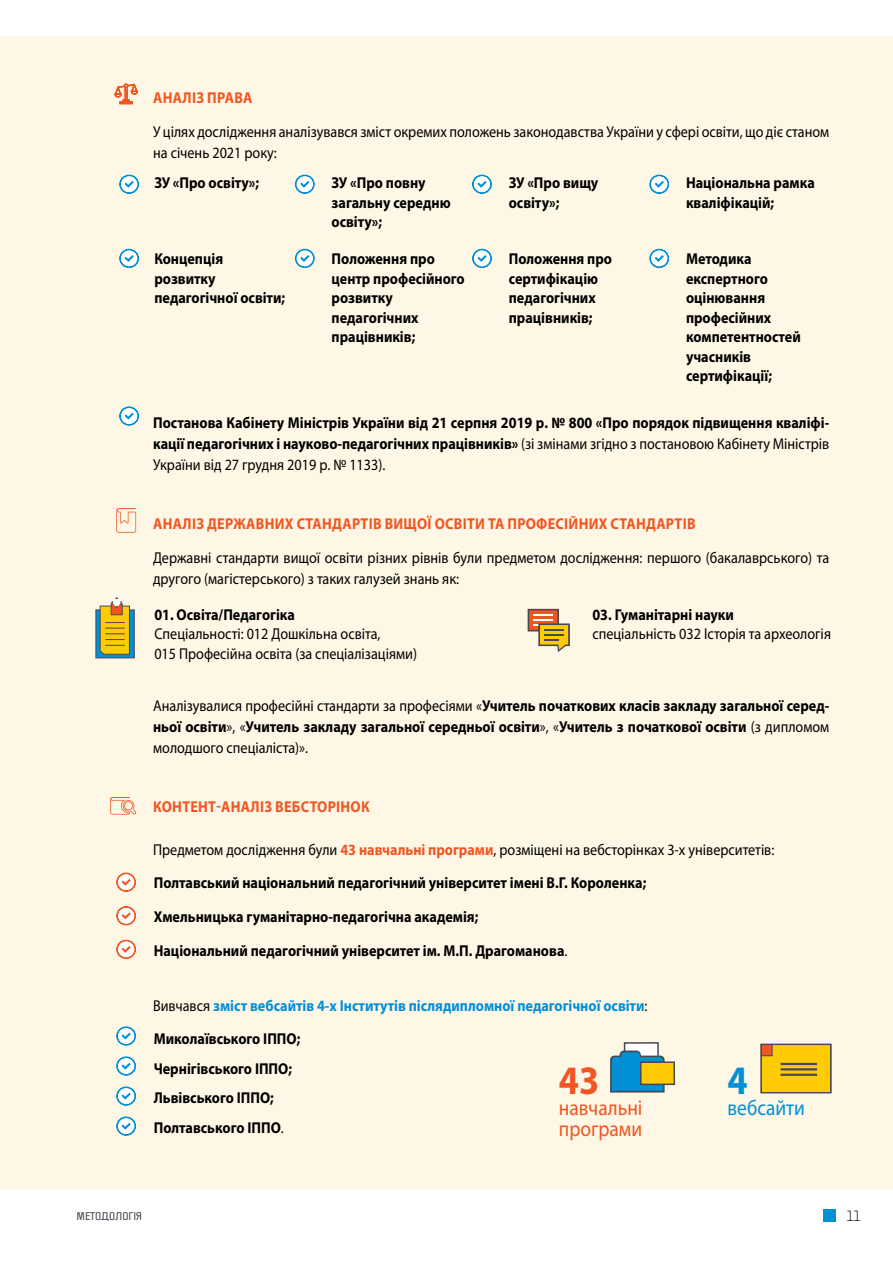
<style>
.page{position:relative;width:893px;height:1263px;background:#fff}
.page>*{position:absolute;margin:0;border:0;box-sizing:border-box;transform-origin:0 0}
.t1{font:700 40.5px "Myriad Pro";color:#f05622;scale:.9 1}
.t2{font:700 40.5px "Myriad Pro";color:#0090d6;scale:.9 1}
.t3{font:21.6px/20.7px "Myriad Pro";color:#f05622;scale:.9 1}
.t4{font:21.6px "Myriad Pro";color:#0090d6;scale:.9 1}
.t5{font:700 15.75px/19.5px "Myriad Pro";color:#000;scale:.9 1}
.t6{font:15.75px/21px "Myriad Pro";color:#000;scale:.9 1}
.t7{font:700 15.75px "Myriad Pro";letter-spacing:.02em;color:#f05622;scale:.9 1}
.t8{font:700 15.75px/33.8px "Myriad Pro";color:#0090d6;scale:.9 1}
.t9{font:13.5px "Politica";color:#000}
.t10{font:700 9.75px "Politica";color:#484953;scale:1.15 1}
.s1{font-weight:400}
.s2{color:#f05622}
.s3{font-weight:400;color:#000}
.s4{color:#000}
</style>
<div class="page">
<div style="left:823px;top:1209px;width:13px;height:13px;background:#0090d6"></div>
<div style="left:0;top:36px;width:893px;height:1152px;background:#fff7e5"></div>
<svg style="left:114px;top:83px;width:24px;height:21px"></svg>
<svg style="left:116px;top:508px;width:20px;height:25px"></svg>
<svg style="left:110px;top:797px;width:26px;height:17px"></svg>
<svg style="left:119px;top:174px;width:20px;height:20px"></svg>
<svg style="left:119px;top:248px;width:20px;height:20px"></svg>
<svg style="left:119px;top:406px;width:20px;height:20px"></svg>
<svg style="left:116px;top:872px;width:20px;height:20px"></svg>
<svg style="left:116px;top:906px;width:20px;height:20px"></svg>
<svg style="left:116px;top:939px;width:20px;height:20px"></svg>
<svg style="left:116px;top:1026px;width:20px;height:20px"></svg>
<svg style="left:116px;top:1056px;width:20px;height:20px"></svg>
<svg style="left:116px;top:1086px;width:20px;height:20px"></svg>
<svg style="left:116px;top:1116px;width:20px;height:20px"></svg>
<svg style="left:295px;top:174px;width:20px;height:20px"></svg>
<svg style="left:295px;top:248px;width:20px;height:20px"></svg>
<svg style="left:472px;top:174px;width:20px;height:20px"></svg>
<svg style="left:472px;top:248px;width:20px;height:20px"></svg>
<svg style="left:649px;top:174px;width:20px;height:20px"></svg>
<svg style="left:649px;top:248px;width:20px;height:20px"></svg>
<div style="left:760px;top:1043px;width:72px;height:50px;background:#ffcb05;border:1px solid #484953"></div>
<div style="left:761px;top:1044px;width:70px;height:49px;border:1px solid #484953"></div>
<div style="left:761px;top:1044px;width:12px;height:12px;background:#f05622;border:1px solid #484953"></div>
<hr style="left:781px;top:1063px;width:36px;height:2px;background:#484953">
<hr style="left:781px;top:1068px;width:36px;height:2px;background:#484953">
<hr style="left:781px;top:1074px;width:36px;height:2px;background:#484953">
<div style="left:624px;top:1043px;width:34px;height:37px;background:#fff"></div>
<div style="left:624px;top:1042px;width:35px;height:39px;border:2px solid #484953"></div>
<svg style="left:610px;top:1050px;width:55px;height:43px;background:#2d93c5"></svg>
<svg style="left:528px;top:609px;width:42px;height:43px"></svg>
<div style="left:95px;top:609px;width:40px;height:49px;background:#0090d6;border:1px solid #484953"></div>
<svg style="left:99px;top:597px;width:31px;height:58px;background:#dab437"></svg>
<div style="left:641px;top:1062px;width:33px;height:22px;background:#ffcb05"></div>
<div style="left:640px;top:1061px;width:35px;height:24px;border:2px solid #484953"></div>
<p class="t7" style="left:153px;top:88px;width:112px">АНАЛІЗ ПРАВА</p>
<p class="t6" style="left:153px;top:121px;width:753px">У цілях дослідження аналізувався зміст окремих положень законодавства України у сфері освіти, що діє станом на січень 2021 року:</p>
<p class="t5" style="left:154px;top:173px;width:118px">ЗУ «Про освіту»;</p>
<p class="t5" style="left:332px;top:173px;width:134px">ЗУ «Про повну загальну середню освіту»;</p>
<p class="t5" style="left:509px;top:173px;width:101px">ЗУ «Про вищу освіту»;</p>
<p class="t5" style="left:686px;top:173px;width:145px">Національна рамка кваліфікацій;</p>
<p class="t5" style="left:154px;top:249px;width:147px">Концепція розвитку педагогічної освіти;</p>
<p class="t5" style="left:332px;top:249px;width:150px">Положення про центр професійного розвитку педагогічних працівників;</p>
<p class="t5" style="left:509px;top:249px;width:116px">Положення про сертифікацію педагогічних працівників;</p>
<p class="t5" style="left:686px;top:249px;width:129px">Методика експертного оцінювання професійних компетентностей учасників сертифікації;</p>
<p class="t5" style="left:153px;top:411px;width:753px;line-height:21.3px;text-align:justify">Постанова Кабінету Міністрів України від 21 серпня 2019 р. № 800 «Про порядок підвищення кваліфі&shy;кації педагогічних і науково-педагогічних працівників» <span class="s1">(зі змінами згідно з постановою Кабінету Міністрів України від 27 грудня 2019 р. № 1133).</span></p>
<p class="t7" style="left:153px;top:514px;width:604px">АНАЛІЗ ДЕРЖАВНИХ СТАНДАРТІВ ВИЩОЇ ОСВІТИ ТА ПРОФЕСІЙНИХ СТАНДАРТІВ</p>
<p class="t6" style="left:153px;top:547px;width:753px">Державні стандарти вищої освіти різних рівнів були предметом дослідження: першого (бакалаврського) та другого (магістерського) з таких галузей знань як:</p>
<p class="t5" style="left:154px;top:604px;width:158px">01. Освіта/Педагогіка</p>
<p class="t6" style="left:154px;top:624px;width:293px;line-height:19.5px">Спеціальності: 012 Дошкільна освіта,<br>015 Професійна освіта (за спеціалізаціями)</p>
<p class="t5" style="left:592px;top:604px;width:159px">03. Гуманітарні науки</p>
<p class="t6" style="left:592px;top:623px;width:267px">спеціальність 032 Історія та археологія</p>
<p class="t5" style="left:153px;top:695px;width:753px;line-height:21px;text-align:justify"><span class="s1">Аналізувалися професійні стандарти за професіями «</span>Учитель початкових класів закладу загальної серед&shy;ньої освіти<span class="s1">», «</span>Учитель закладу загальної середньої освіти<span class="s1">», «</span>Учитель з початкової освіти <span class="s1">(з дипломом молодшого спеціаліста)».</span></p>
<p class="t7" style="left:153px;top:797px;width:242px">КОНТЕНТ-АНАЛІЗ ВЕБСТОРІНОК</p>
<p class="t5" style="left:153px;top:832px;width:692px;line-height:33.8px"><span class="s1">Предметом дослідження були</span> <span class="s2">43 навчальні програми</span><span class="s1">, розміщені на вебсторінках 3-х університетів:<br></span>Полтавський національний педагогічний університет імені В.Г. Короленка;<br>Хмельницька гуманітарно-педагогічна академія;<br>Національний педагогічний університет ім. М.П. Драгоманова<span class="s1">.</span></p>
<p class="t8" style="left:153px;top:988px;width:551px"><span class="s3">Вивчався</span> зміст вебсайтів 4-х Інститутів післядипломної педагогічної освіти<span class="s3">:<br></span><span class="s4">Миколаївського ІППО;</span></p>
<p class="t5" style="left:154px;top:1053px;width:155px;line-height:29.5px">Чернігівського ІППО;<br>Львівського ІППО;<br>Полтавського ІППО<span class="s1">.</span></p>
<h1 class="t1" style="left:559px;top:1054px;width:46px">43</h1>
<h2 class="t3" style="left:559px;top:1097px;width:94px">навчальні програми</h2>
<h1 class="t2" style="left:727px;top:1054px;width:24px">4</h1>
<h2 class="t4" style="left:727px;top:1094px;width:87px">вебсайти</h2>
<p class="t10" style="left:77px;top:1209px;width:59px">методологія</p>
<p class="t9" style="left:846px;top:1206px;width:16px">11</p>
</div>
